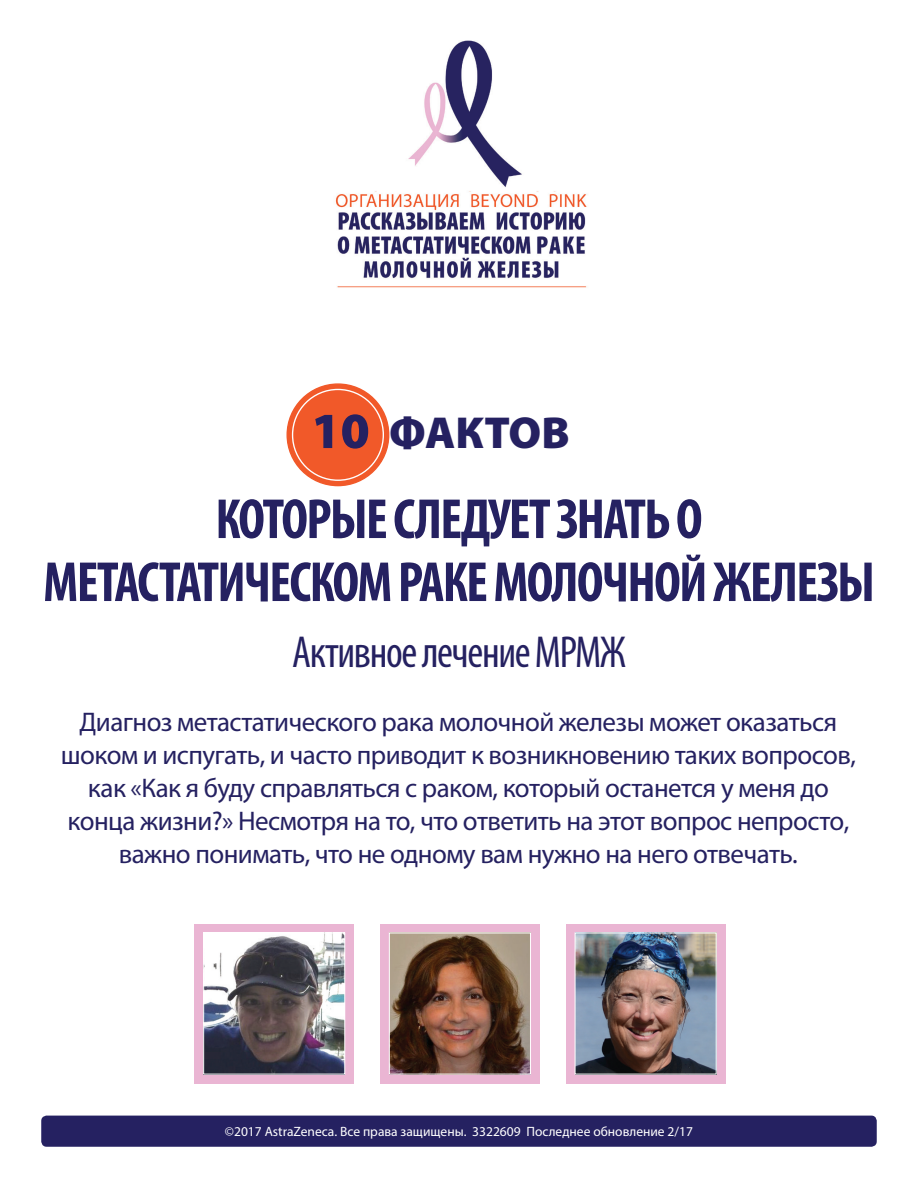
<style>
.page{position:relative;width:918px;height:1188px;background:#fff}
.page>*{position:absolute;margin:0;border:0;box-sizing:border-box;transform-origin:0 0}
.t1{font:700 condensed 57px/63px "Myriad Pro";letter-spacing:-.03em;color:#252161;text-align:center}
.t2{font:condensed 45px "Myriad Pro";letter-spacing:-.03em;color:#252161}
.t3{font:900 45px "Myriad Pro";color:#252161}
.t4{font:27px/33px "Myriad Pro";letter-spacing:-.02em;color:#252161;text-align:center}
.t5{font:13.5px "Myriad Pro";color:#fff}
.s1{font-size:51px}
</style>
<div class="page">
<img style="left:335px;top:40px;width:252px;height:248px">
<div style="left:41px;top:1116px;width:836px;height:31px;background:#252161;border-radius:5px"></div>
<svg style="left:287px;top:384px;width:102px;height:102px;background:#f26e45"></svg>
<div style="left:293px;top:389px;width:90px;height:91px;background:#f15929;border-radius:50%"></div>
<div style="left:380px;top:924px;width:160px;height:159px;background:#eab5d3"></div>
<img style="left:391px;top:935px;width:138px;height:138px">
<div style="left:389px;top:933px;width:142px;height:142px;border:1px solid #fff"></div>
<div style="left:566px;top:924px;width:159px;height:159px;background:#eab5d3"></div>
<img style="left:577px;top:935px;width:138px;height:138px">
<div style="left:575px;top:933px;width:142px;height:142px;border:1px solid #fff"></div>
<div style="left:194px;top:924px;width:160px;height:159px;background:#eab5d3"></div>
<img style="left:205px;top:935px;width:138px;height:138px">
<div style="left:203px;top:933px;width:142px;height:142px;border:1px solid #fff"></div>
<h2 class="t3" style="left:311px;top:407px;width:260px"><span class="s1">10</span> ФАКТОВ</h2>
<h1 class="t1" style="left:43px;top:488px;width:833px">КОТОРЫЕ СЛЕДУЕТ ЗНАТЬ О<br>МЕТАСТАТИЧЕСКОМ РАКЕ МОЛОЧНОЙ ЖЕЛЕЗЫ</h1>
<h2 class="t2" style="left:292px;top:625px;width:335px">Активное лечение МРМЖ</h2>
<p class="t4" style="left:61px;top:705px;width:797px">Диагноз метастатического рака молочной железы может оказаться шоком и испугать, и часто приводит к возникновению таких вопросов, как «Как я буду справляться с раком, который останется у меня до конца жизни?» Несмотря на то, что ответить на этот вопрос непросто, важно понимать, что не одному вам нужно на него отвечать.</p>
<p class="t5" style="left:225px;top:1123px;width:470px">©2017 AstraZeneca. Все права защищены. 3322609 Последнее обновление 2/17</p>
</div>
